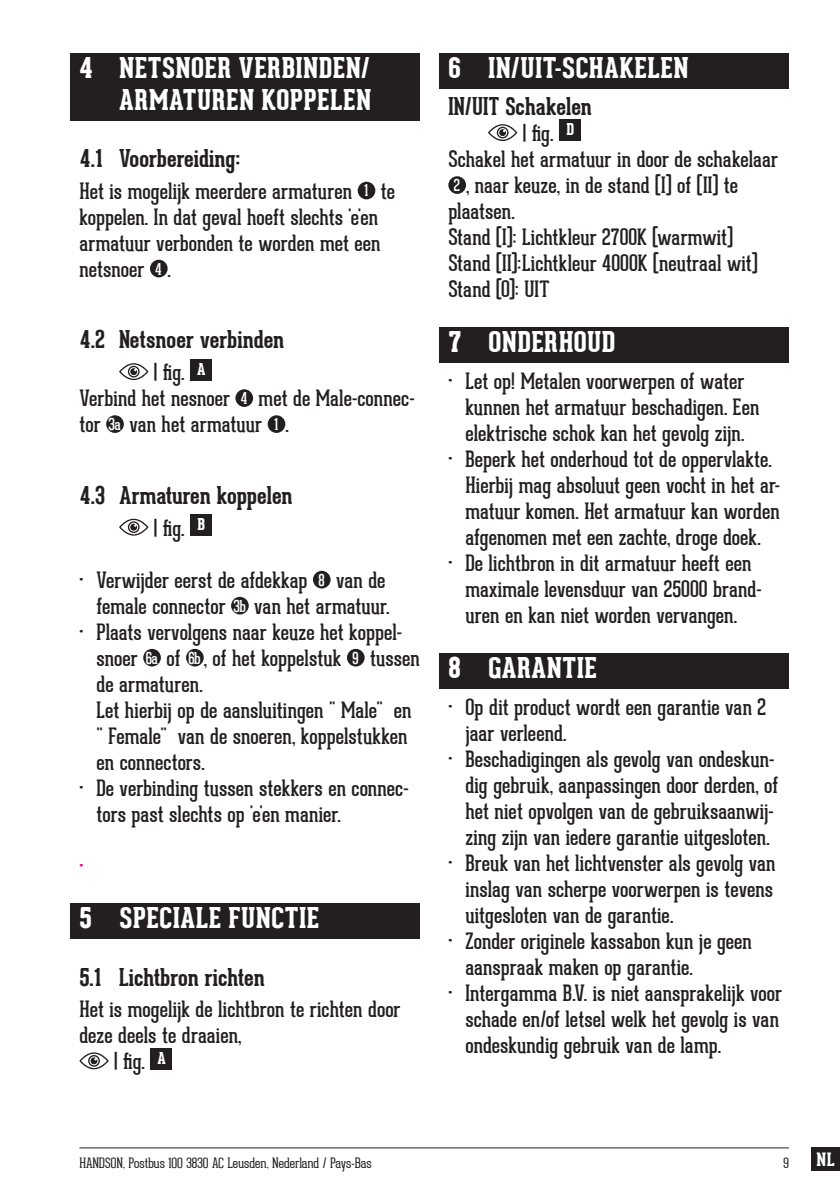
<style>
.page{position:relative;width:840px;height:1191px;background:#fff}
.page>*{position:absolute;margin:0;border:0;box-sizing:border-box;transform-origin:0 0}
.t1{font:800 28px/32px "Geared Slab";letter-spacing:.01em;color:#fff;text-align:right}
.NL_HANDSON_Alinea_Ti{font:700 24px "Geared Slab";color:#231f20}
.NL_HANDSON_Alinea_A5{font:22px/26px "Geared Slab";letter-spacing:.005em;color:#231f20}
.FR_HANDSON_Alinea_A5{font:22px/26px "Geared Slab";color:#231f20}
.t2{font:22px "Geared Slab";color:#ed028c}
.t3{font:800 18px "Geared Slab";color:#fff}
.HANDSON_NR_A5-manual{font:16px "Geared Slab";letter-spacing:-.025em;color:#fff}
.HANDSON_FIG_A5-Manua{font:800 16px "Geared Slab";color:#fff}
.t4{font:100 14px "Geared Slab";color:#231f20}
</style>
<div class="page">
<div style="left:810px;top:1146px;width:29px;height:24px;background:#231f20"></div>
<hr style="left:79px;top:1147px;width:709px;height:1px;background:#231f20">
<div style="left:71px;top:53px;width:349px;height:68px;background:#231f20"></div>
<div style="left:71px;top:903px;width:349px;height:36px;background:#231f20"></div>
<div style="left:357px;top:182px;width:18px;height:17px;background:#231f20;border-radius:50%"></div>
<div style="left:150px;top:260px;width:17px;height:17px;background:#231f20;border-radius:50%"></div>
<svg style="left:119px;top:363px;width:29px;height:18px"></svg>
<div style="left:190px;top:359px;width:22px;height:22px;background:#231f20"></div>
<div style="left:235px;top:389px;width:18px;height:18px;background:#231f20;border-radius:50%"></div>
<div style="left:106px;top:415px;width:18px;height:18px;background:#231f20;border-radius:50%"></div>
<div style="left:267px;top:415px;width:18px;height:18px;background:#231f20;border-radius:50%"></div>
<svg style="left:119px;top:518px;width:29px;height:18px"></svg>
<div style="left:190px;top:514px;width:22px;height:21px;background:#231f20"></div>
<div style="left:313px;top:571px;width:17px;height:17px;background:#231f20;border-radius:50%"></div>
<div style="left:231px;top:597px;width:17px;height:17px;background:#231f20;border-radius:50%"></div>
<div style="left:143px;top:649px;width:18px;height:17px;background:#231f20;border-radius:50%"></div>
<div style="left:186px;top:649px;width:17px;height:17px;background:#231f20;border-radius:50%"></div>
<div style="left:347px;top:649px;width:17px;height:17px;background:#231f20;border-radius:50%"></div>
<svg style="left:79px;top:1052px;width:29px;height:18px"></svg>
<div style="left:150px;top:1047px;width:22px;height:22px;background:#231f20"></div>
<div style="left:439px;top:53px;width:349px;height:36px;background:#231f20"></div>
<div style="left:439px;top:327px;width:349px;height:36px;background:#231f20"></div>
<div style="left:439px;top:653px;width:349px;height:36px;background:#231f20"></div>
<svg style="left:488px;top:124px;width:29px;height:17px"></svg>
<div style="left:559px;top:119px;width:21px;height:22px;background:#231f20"></div>
<div style="left:448px;top:176px;width:18px;height:18px;background:#231f20;border-radius:50%"></div>
<p class="t1" style="left:79px;top:52px;width:293px">4 NETSNOER VERBINDEN/<br>ARMATUREN KOPPELEN</p>
<p class="NL_HANDSON_Alinea_Ti" style="left:79px;top:143px;width:162px">4.1 Voorbereiding:</p>
<p class="NL_HANDSON_Alinea_A5" style="left:79px;top:178px;width:274px">Het is mogelijk meerdere armaturen</p>
<p class="HANDSON_NR_A5-manual" style="left:364px;top:181px;width:6px">1</p>
<p class="NL_HANDSON_Alinea_A5" style="left:380px;top:178px;width:16px">te</p>
<p class="NL_HANDSON_Alinea_A5" style="left:79px;top:204px;width:302px;text-align:justify">koppelen. In dat geval hoeft slechts 'e'en armatuur verbonden te worden met een netsnoer</p>
<p class="HANDSON_NR_A5-manual" style="left:155px;top:259px;width:8px">4</p>
<p class="NL_HANDSON_Alinea_A5" style="left:167px;top:256px;width:5px">.</p>
<p class="NL_HANDSON_Alinea_Ti" style="left:79px;top:325px;width:206px">4.2 Netsnoer verbinden</p>
<p class="NL_HANDSON_Alinea_A5" style="left:154px;top:359px;width:32px">| fig.</p>
<p class="HANDSON_FIG_A5-Manua" style="left:197px;top:360px;width:10px">A</p>
<p class="NL_HANDSON_Alinea_A5" style="left:79px;top:385px;width:152px">Verbind het nesnoer</p>
<p class="HANDSON_NR_A5-manual" style="left:241px;top:388px;width:8px">4</p>
<p class="NL_HANDSON_Alinea_A5" style="left:258px;top:385px;width:157px">met de Male-connec-</p>
<p class="NL_HANDSON_Alinea_A5" style="left:79px;top:411px;width:23px">tor</p>
<p class="HANDSON_NR_A5-manual" style="left:108px;top:414px;width:14px">3a</p>
<p class="NL_HANDSON_Alinea_A5" style="left:129px;top:411px;width:134px">van het armatuur</p>
<p class="HANDSON_NR_A5-manual" style="left:274px;top:414px;width:6px">1</p>
<p class="NL_HANDSON_Alinea_A5" style="left:285px;top:411px;width:5px">.</p>
<p class="NL_HANDSON_Alinea_Ti" style="left:79px;top:480px;width:215px">4.3 Armaturen koppelen</p>
<p class="NL_HANDSON_Alinea_A5" style="left:154px;top:515px;width:32px">| fig.</p>
<p class="HANDSON_FIG_A5-Manua" style="left:197px;top:515px;width:9px">B</p>
<p class="NL_HANDSON_Alinea_A5" style="left:79px;top:567px;width:229px">• Verwijder eerst de afdekkap</p>
<p class="HANDSON_NR_A5-manual" style="left:318px;top:570px;width:8px">8</p>
<p class="NL_HANDSON_Alinea_A5" style="left:336px;top:567px;width:51px">van de</p>
<p class="NL_HANDSON_Alinea_A5" style="left:96px;top:593px;width:130px">female connector</p>
<p class="HANDSON_NR_A5-manual" style="left:233px;top:596px;width:14px">3b</p>
<p class="NL_HANDSON_Alinea_A5" style="left:254px;top:593px;width:137px">van het armatuur.</p>
<p class="NL_HANDSON_Alinea_A5" style="left:96px;top:619px;width:307px;text-indent:-17px">• Plaats vervolgens naar keuze het koppel&shy;snoer</p>
<p class="HANDSON_NR_A5-manual" style="left:146px;top:648px;width:14px">6a</p>
<p class="NL_HANDSON_Alinea_A5" style="left:166px;top:645px;width:16px">of</p>
<p class="HANDSON_NR_A5-manual" style="left:188px;top:648px;width:14px">6b</p>
<p class="NL_HANDSON_Alinea_A5" style="left:203px;top:645px;width:139px">, of het koppelstuk</p>
<p class="HANDSON_NR_A5-manual" style="left:352px;top:648px;width:7px">9</p>
<p class="NL_HANDSON_Alinea_A5" style="left:370px;top:645px;width:51px">tussen</p>
<p class="NL_HANDSON_Alinea_A5" style="left:96px;top:671px;width:316px">de armaturen.<br>Let hierbij op de aansluitingen " Male" en " Female" van de snoeren, koppelstukken en connectors.</p>
<p class="NL_HANDSON_Alinea_A5" style="left:96px;top:775px;width:313px;text-indent:-17px">• De verbinding tussen stekkers en connec&shy;tors past slechts op 'e'en manier.</p>
<p class="t2" style="left:79px;top:852px;width:5px">•</p>
<p class="t1" style="left:79px;top:903px;width:241px">5 SPECIALE FUNCTIE</p>
<p class="NL_HANDSON_Alinea_Ti" style="left:79px;top:962px;width:187px">5.1 Lichtbron richten</p>
<p class="FR_HANDSON_Alinea_A5" style="left:79px;top:996px;width:322px">Het is mogelijk de lichtbron te richten door deze deels te draaien,</p>
<p class="FR_HANDSON_Alinea_A5" style="left:114px;top:1048px;width:32px">| fig.</p>
<p class="HANDSON_FIG_A5-Manua" style="left:157px;top:1048px;width:10px">A</p>
<p class="t1" style="left:448px;top:52px;width:242px">6 IN/UIT-SCHAKELEN</p>
<p class="NL_HANDSON_Alinea_Ti" style="left:448px;top:91px;width:145px">IN/UIT Schakelen</p>
<p class="NL_HANDSON_Alinea_A5" style="left:522px;top:120px;width:32px">| fig.</p>
<p class="HANDSON_FIG_A5-Manua" style="left:566px;top:120px;width:9px">D</p>
<p class="NL_HANDSON_Alinea_A5" style="left:448px;top:146px;width:331px">Schakel het armatuur in door de schakelaar</p>
<p class="HANDSON_NR_A5-manual" style="left:453px;top:176px;width:8px">2</p>
<p class="NL_HANDSON_Alinea_A5" style="left:448px;top:172px;width:291px;text-indent:18px">, naar keuze, in de stand (I) of (II) te plaatsen.</p>
<p class="NL_HANDSON_Alinea_A5" style="left:448px;top:224px;width:310px">Stand (I): Lichtkleur 2700K (warmwit)<br>Stand (II):Lichtkleur 4000K (neutraal wit)</p>
<p class="NL_HANDSON_Alinea_A5" style="left:448px;top:276px;width:103px">Stand (0): UIT</p>
<p class="t1" style="left:448px;top:326px;width:169px">7 ONDERHOUD</p>
<p class="NL_HANDSON_Alinea_A5" style="left:465px;top:368px;width:295px;text-indent:-17px">• Let op! Metalen voorwerpen of water kunnen het armatuur beschadigen. Een elektrische schok kan het gevolg zijn.</p>
<p class="NL_HANDSON_Alinea_A5" style="left:465px;top:446px;width:316px;text-indent:-17px">• Beperk het onderhoud tot de oppervlakte.<br>Hierbij mag absoluut geen vocht in het ar&shy;matuur komen. Het armatuur kan worden afgenomen met een zachte, droge doek.</p>
<p class="NL_HANDSON_Alinea_A5" style="left:465px;top:550px;width:297px;text-indent:-17px">• De lichtbron in dit armatuur heeft een maximale levensduur van 25000 brand&shy;uren en kan niet worden vervangen.</p>
<p class="t1" style="left:448px;top:652px;width:150px">8 GARANTIE</p>
<p class="NL_HANDSON_Alinea_A5" style="left:465px;top:694px;width:302px;text-indent:-17px">• Op dit product wordt een garantie van 2 jaar verleend.</p>
<p class="NL_HANDSON_Alinea_A5" style="left:465px;top:746px;width:314px;text-indent:-17px">• Beschadigingen als gevolg van ondeskun&shy;dig gebruik, aanpassingen door derden, of het niet opvolgen van de gebruiksaanwij&shy;zing zijn van iedere garantie uitgesloten.</p>
<p class="NL_HANDSON_Alinea_A5" style="left:465px;top:850px;width:311px;text-align:justify;text-indent:-17px">• Breuk van het lichtvenster als gevolg van inslag van scherpe voorwerpen is tevens uitgesloten van de garantie.</p>
<p class="NL_HANDSON_Alinea_A5" style="left:465px;top:928px;width:288px;text-indent:-17px">• Zonder originele kassabon kun je geen aanspraak maken op garantie.</p>
<p class="NL_HANDSON_Alinea_A5" style="left:465px;top:980px;width:318px;text-indent:-17px">• Intergamma B.V. is niet aansprakelijk voor schade en/of letsel welk het gevolg is van ondeskundig gebruik van de lamp.</p>
<p class="t4" style="left:79px;top:1154px;width:293px">HANDSON, Postbus 100 3830 AC Leusden, Nederland / Pays-Bas</p>
<p class="t4" style="left:783px;top:1154px;width:7px">9</p>
<p class="t3" style="left:816px;top:1149px;width:20px">NL</p>
</div>
